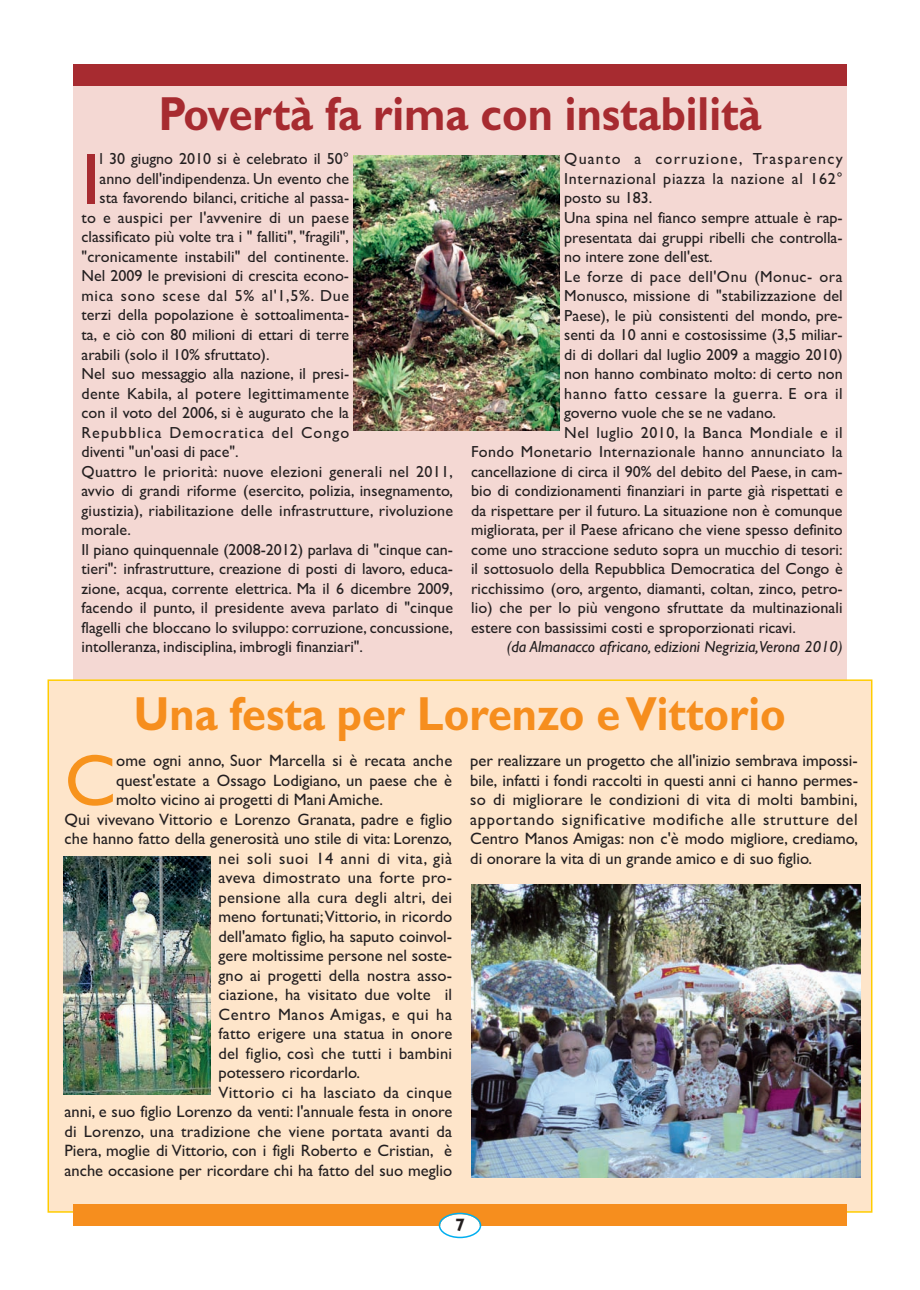
<style>
.page{position:relative;width:920px;height:1290px;background:#fff}
.page>*{position:absolute;margin:0;border:0;box-sizing:border-box;transform-origin:0 0}
.t1{font:72.9px "Gill Sans TT";color:#f7931d}
.t2{font:72.45px "Gill Sans TT";color:#a72b30}
.t3{font:700 48px "Gill Sans";color:#a72b30;scale:.9 1}
.t4{font:700 48px "Gill Sans";color:#f68e1e;scale:.9 1}
.t5{font:700 18px "Gill Sans";color:#231f20}
.t6{font:16.5px/19.5px "Gill Sans TT";color:#231f20;text-align:justify}
.t7{font:16.5px "Gill Sans TT";letter-spacing:.025em;color:#231f20}
.t8{font:16.5px "Gill Sans TT";letter-spacing:.04em;color:#231f20}
.t9{font:16.5px "Gill Sans TT";letter-spacing:.02em;color:#231f20}
.t10{font:16.05px "Gill Sans TT";color:#231f20}
.t11{font:16.05px "Gill Sans TT";letter-spacing:.02em;color:#231f20}
.t12{font:16.05px "Gill Sans TT";letter-spacing:.025em;color:#231f20}
.t13{font:16.05px "Gill Sans TT";letter-spacing:.035em;color:#231f20}
.t14{font:16.05px "Gill Sans TT";letter-spacing:.045em;color:#231f20}
.t15{font:16.05px "Gill Sans Italic TT";color:#231f20}
.t16{font:16.05px "Gill Sans TT";letter-spacing:.04em;color:#231f20}
.t17{font:16.05px "Gill Sans TT";letter-spacing:.065em;color:#231f20}
.t18{font:16.05px "Gill Sans TT";letter-spacing:.075em;color:#231f20}
</style>
<div class="page">
<div style="left:73px;top:65px;width:774px;height:21px;background:#a72b30"></div>
<div style="left:73px;top:86px;width:774px;height:1127px;background:#f4d8d3"></div>
<div style="left:49px;top:681px;width:822px;height:530px;background:#fee5ca"></div>
<div style="left:73px;top:1204px;width:774px;height:21px;background:#f68e1e"></div>
<svg style="left:439px;top:1213px;width:42px;height:25px"></svg>
<img style="left:354px;top:155px;width:206px;height:275px">
<img style="left:471px;top:884px;width:389px;height:294px">
<img style="left:63px;top:857px;width:148px;height:237px">
<h3 class="t3" style="left:158px;top:95px;width:672px">Povertà fa rima con instabilità</h3>
<h2 class="t2" style="left:82px;top:136px;width:20px">I</h2>
<p class="t10" style="left:100px;top:150px;width:251px">l 30 giugno 2010 si è celebrato il 50°</p>
<p class="t10" style="left:100px;top:169px;width:251px">anno dell'indipendenza. Un evento che</p>
<p class="t10" style="left:100px;top:189px;width:251px">sta favorendo bilanci, critiche al passa-</p>
<p class="t11" style="left:82px;top:208px;width:269px">to e auspici per l'avvenire di un paese</p>
<p class="t10" style="left:82px;top:228px;width:269px">classificato più volte tra i " falliti", "fragili",</p>
<p class="t10" style="left:82px;top:247px;width:269px">"cronicamente instabili" del continente.</p>
<p class="t10" style="left:82px;top:267px;width:269px">Nel 2009 le previsioni di crescita econo-</p>
<p class="t14" style="left:82px;top:286px;width:269px">mica sono scese dal 5% al'1,5%. Due</p>
<p class="t10" style="left:82px;top:306px;width:269px">terzi della popolazione è sottoalimenta-</p>
<p class="t10" style="left:82px;top:325px;width:269px">ta, e ciò con 80 milioni di ettari di terre</p>
<p class="t10" style="left:82px;top:345px;width:190px">arabili (solo il 10% sfruttato).</p>
<p class="t10" style="left:82px;top:364px;width:269px">Nel suo messaggio alla nazione, il presi-</p>
<p class="t12" style="left:82px;top:384px;width:269px">dente Kabila, al potere legittimamente</p>
<p class="t10" style="left:82px;top:403px;width:269px">con il voto del 2006, si è augurato che la</p>
<p class="t17" style="left:82px;top:423px;width:269px">Repubblica Democratica del Congo</p>
<p class="t10" style="left:82px;top:442px;width:159px">diventi "un'oasi di pace".</p>
<p class="t11" style="left:82px;top:462px;width:373px">Quattro le priorità: nuove elezioni generali nel 2011,</p>
<p class="t10" style="left:82px;top:481px;width:373px">avvio di grandi riforme (esercito, polizia, insegnamento,</p>
<p class="t10" style="left:82px;top:501px;width:373px">giustizia), riabilitazione delle infrastrutture, rivoluzione</p>
<p class="t10" style="left:82px;top:520px;width:51px">morale.</p>
<p class="t10" style="left:82px;top:540px;width:373px">Il piano quinquennale (2008-2012) parlava di "cinque can-</p>
<p class="t10" style="left:82px;top:559px;width:373px">tieri": infrastrutture, creazione di posti di lavoro, educa-</p>
<p class="t10" style="left:82px;top:579px;width:373px">zione, acqua, corrente elettrica. Ma il 6 dicembre 2009,</p>
<p class="t10" style="left:82px;top:598px;width:373px">facendo il punto, il presidente aveva parlato di "cinque</p>
<p class="t10" style="left:82px;top:618px;width:373px">flagelli che bloccano lo sviluppo: corruzione, concussione,</p>
<p class="t10" style="left:82px;top:637px;width:283px">intolleranza, indisciplina, imbrogli finanziari".</p>
<p class="t18" style="left:564px;top:150px;width:280px">Quanto a corruzione, Trasparency</p>
<p class="t16" style="left:564px;top:169px;width:280px">Internazional piazza la nazione al 162°</p>
<p class="t10" style="left:564px;top:189px;width:89px">posto su 183.</p>
<p class="t10" style="left:564px;top:208px;width:280px">Una spina nel fianco sempre attuale è rap-</p>
<p class="t10" style="left:564px;top:228px;width:280px">presentata dai gruppi ribelli che controlla-</p>
<p class="t10" style="left:564px;top:247px;width:150px">no intere zone dell'est.</p>
<p class="t13" style="left:564px;top:267px;width:280px">Le forze di pace dell'Onu (Monuc- ora</p>
<p class="t10" style="left:564px;top:286px;width:280px">Monusco, missione di "stabilizzazione del</p>
<p class="t10" style="left:564px;top:306px;width:280px">Paese), le più consistenti del mondo, pre-</p>
<p class="t10" style="left:564px;top:325px;width:280px">senti da 10 anni e costosissime (3,5 miliar-</p>
<p class="t10" style="left:564px;top:345px;width:280px">di di dollari dal luglio 2009 a maggio 2010)</p>
<p class="t10" style="left:564px;top:364px;width:280px">non hanno combinato molto: di certo non</p>
<p class="t14" style="left:564px;top:384px;width:280px">hanno fatto cessare la guerra. E ora il</p>
<p class="t10" style="left:564px;top:403px;width:213px">governo vuole che se ne vadano.</p>
<p class="t13" style="left:564px;top:423px;width:280px">Nel luglio 2010, la Banca Mondiale e il</p>
<p class="t12" style="left:471px;top:442px;width:373px">Fondo Monetario Internazionale hanno annunciato la</p>
<p class="t10" style="left:471px;top:462px;width:373px">cancellazione di circa il 90% del debito del Paese, in cam-</p>
<p class="t10" style="left:471px;top:481px;width:373px">bio di condizionamenti finanziari in parte già rispettati e</p>
<p class="t10" style="left:471px;top:501px;width:373px">da rispettare per il futuro. La situazione non è comunque</p>
<p class="t10" style="left:471px;top:520px;width:373px">migliorata, per il Paese africano che viene spesso definito</p>
<p class="t10" style="left:471px;top:540px;width:373px">come uno straccione seduto sopra un mucchio di tesori:</p>
<p class="t10" style="left:471px;top:559px;width:373px">il sottosuolo della Repubblica Democratica del Congo è</p>
<p class="t10" style="left:471px;top:579px;width:373px">ricchissimo (oro, argento, diamanti, coltan, zinco, petro-</p>
<p class="t10" style="left:471px;top:598px;width:373px">lio) che per lo più vengono sfruttate da multinazionali</p>
<p class="t10" style="left:471px;top:618px;width:326px">estere con bassissimi costi e sproporzionati ricavi.</p>
<p class="t15" style="left:507px;top:637px;width:337px">(da Almanacco africano, edizioni Negrizia,Verona 2010)</p>
<h3 class="t4" style="left:134px;top:695px;width:726px">Una festa per Lorenzo eVittorio</h3>
<h1 class="t1" style="left:65px;top:737px;width:53px">C</h1>
<p class="t6" style="left:116px;top:751px;width:338px">ome ogni anno, Suor Marcella si è recata anche</p>
<p class="t6" style="left:116px;top:770px;width:338px">quest'estate a Ossago Lodigiano, un paese che è</p>
<p class="t6" style="left:116px;top:790px;width:269px">molto vicino ai progetti di Mani Amiche.</p>
<p class="t6" style="left:65px;top:809px;width:389px">Qui vivevano Vittorio e Lorenzo Granata, padre e figlio</p>
<p class="t6" style="left:65px;top:829px;width:389px">che hanno fatto della generosità uno stile di vita: Lorenzo,</p>
<p class="t8" style="left:218px;top:848px;width:235px">nei soli suoi 14 anni di vita, già</p>
<p class="t7" style="left:218px;top:868px;width:235px">aveva dimostrato una forte pro-</p>
<p class="t9" style="left:218px;top:887px;width:235px">pensione alla cura degli altri, dei</p>
<p class="t6" style="left:218px;top:907px;width:235px">meno fortunati;Vittorio, in ricordo</p>
<p class="t6" style="left:218px;top:926px;width:235px">dell'amato figlio, ha saputo coinvol-</p>
<p class="t6" style="left:218px;top:946px;width:235px">gere moltissime persone nel soste-</p>
<p class="t6" style="left:218px;top:965px;width:235px">gno ai progetti della nostra asso-</p>
<p class="t6" style="left:218px;top:985px;width:235px">ciazione, ha visitato due volte il</p>
<p class="t8" style="left:218px;top:1004px;width:235px">Centro Manos Amigas, e qui ha</p>
<p class="t6" style="left:218px;top:1024px;width:235px">fatto erigere una statua in onore</p>
<p class="t6" style="left:218px;top:1043px;width:235px">del figlio, così che tutti i bambini</p>
<p class="t6" style="left:218px;top:1063px;width:143px">potessero ricordarlo.</p>
<p class="t7" style="left:218px;top:1082px;width:235px">Vittorio ci ha lasciato da cinque</p>
<p class="t6" style="left:65px;top:1102px;width:389px">anni, e suo figlio Lorenzo da venti: l'annuale festa in onore</p>
<p class="t6" style="left:65px;top:1121px;width:389px">di Lorenzo, una tradizione che viene portata avanti da</p>
<p class="t6" style="left:65px;top:1141px;width:389px">Piera, moglie di Vittorio, con i figli Roberto e Cristian, è</p>
<p class="t6" style="left:65px;top:1160px;width:389px">anche occasione per ricordare chi ha fatto del suo meglio</p>
<p class="t6" style="left:470px;top:751px;width:389px">per realizzare un progetto che all'inizio sembrava impossi&shy;bile, infatti i fondi raccolti in questi anni ci hanno permes&shy;so di migliorare le condizioni di vita di molti bambini, apportando significative modifiche alle strutture del Centro Manos Amigas: non c'è modo migliore, crediamo, di onorare la vita di un grande amico e di suo figlio.</p>
<p class="t5" style="left:455px;top:1217px;width:11px">7</p>
</div>
